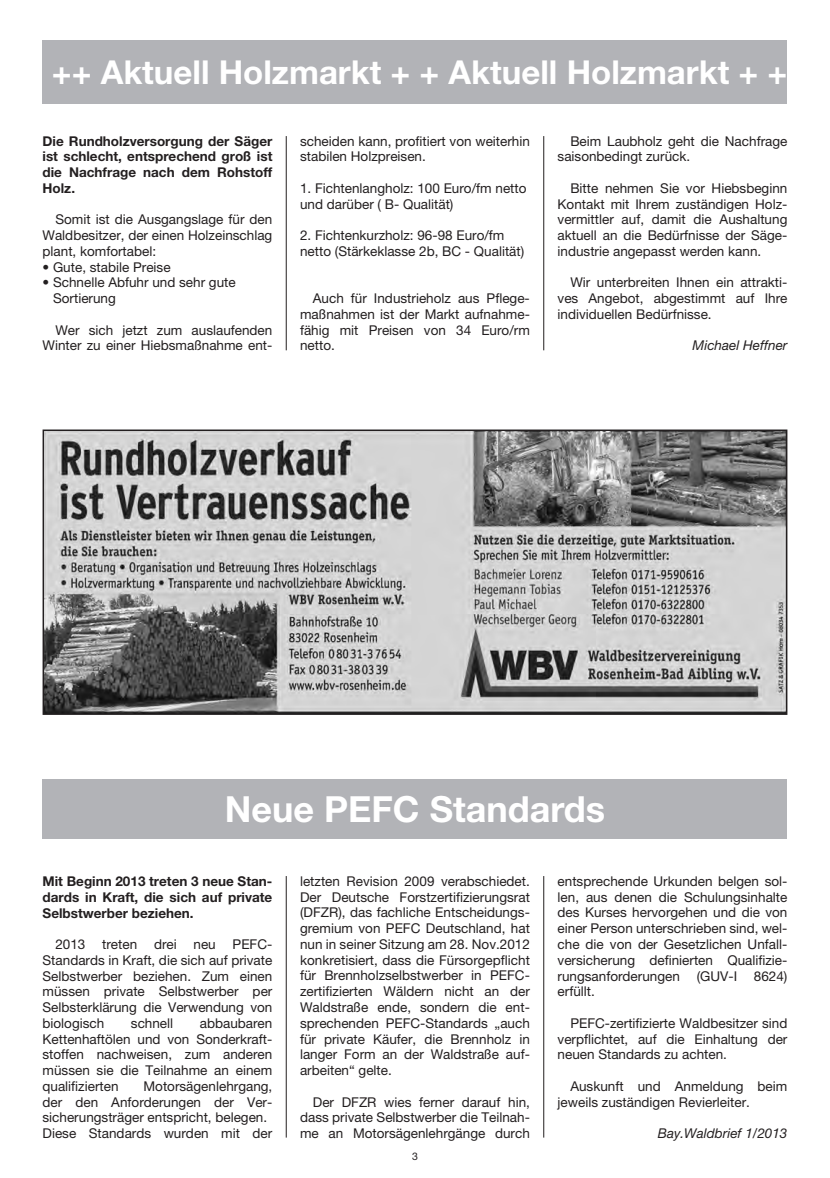
<style>
.page{position:relative;width:830px;height:1178px;background:#fff}
.page>*{position:absolute;margin:0;border:0;box-sizing:border-box;transform-origin:0 0}
.t1{font:36px "Helvetica Neue Bold TT";color:#fff}
.t2{font:33px "Helvetica Neue Bold TT";color:#fff}
.t3{font:13.5px/15.8px "Helvetica Neue";color:#231f20;text-align:justify}
.t4{font:13.5px/15.8px "Helvetica Neue Bold TT";color:#231f20;text-align:justify}
.t5{font:italic 13.5px "Helvetica Neue";color:#231f20}
.t6{font:10.5px "Helvetica Neue";color:#231f20}
</style>
<div class="page">
<div style="left:43px;top:40px;width:744px;height:64px;background:#b2b3b7"></div>
<div style="left:43px;top:779px;width:744px;height:60px;background:#b2b3b7"></div>
<img style="left:46px;top:432px;width:738px;height:280px">
<div style="left:43px;top:429px;width:744px;height:286px;border:2px solid #231f20"></div>
<hr style="left:286px;top:136px;width:1px;height:214px;background:#231f20">
<hr style="left:543px;top:136px;width:1px;height:214px;background:#231f20">
<hr style="left:286px;top:876px;width:1px;height:261px;background:#231f20">
<hr style="left:543px;top:876px;width:1px;height:261px;background:#231f20">
<h2 class="t2" style="left:52px;top:61px;width:736px">++ Aktuell Holzmarkt + + Aktuell Holzmarkt + +</h2>
<p class="t4" style="left:43px;top:134px;width:231px">Die Rundholzversorgung der Säger ist schlecht, entsprechend groß ist die Nachfrage nach dem Rohstoff Holz.</p>
<p class="t3" style="left:43px;top:213px;width:231px;text-indent:13px">Somit ist die Ausgangslage für den Waldbesitzer, der einen Holzeinschlag plant, komfortabel:</p>
<p class="t3" style="left:43px;top:260px;width:129px">• Gute, stabile Preise</p>
<p class="t3" style="left:53px;top:276px;width:184px;text-indent:-11px">• Schnelle Abfuhr und sehr gute<br>Sortierung</p>
<p class="t3" style="left:43px;top:323px;width:231px;text-align:right">Wer sich jetzt zum auslaufenden<br>Winter zu einer Hiebsmaßnahme ent-</p>
<p class="t3" style="left:300px;top:134px;width:231px">scheiden kann, profitiert von weiterhin stabilen Holzpreisen.</p>
<p class="t3" style="left:300px;top:181px;width:228px">1. Fichtenlangholz: 100 Euro/fm netto und darüber ( B- Qualität)</p>
<p class="t3" style="left:300px;top:229px;width:225px">2. Fichtenkurzholz: 96-98 Euro/fm netto (Stärkeklasse 2b, BC - Qualität)</p>
<p class="t3" style="left:300px;top:292px;width:231px;text-indent:13px">Auch für Industrieholz aus Pflege&shy;maßnahmen ist der Markt aufnahme&shy;fähig mit Preisen von 34 Euro/rm netto.</p>
<p class="t3" style="left:557px;top:134px;width:231px;text-indent:13px">Beim Laubholz geht die Nachfrage saisonbedingt zurück.</p>
<p class="t3" style="left:557px;top:181px;width:231px;text-indent:13px">Bitte nehmen Sie vor Hiebsbeginn Kontakt mit Ihrem zuständigen Holz&shy;vermittler auf, damit die Aushaltung aktuell an die Bedürfnisse der Säge - industrie angepasst werden kann.</p>
<p class="t3" style="left:557px;top:276px;width:231px;text-indent:13px">Wir unterbreiten Ihnen ein attrakti&shy;ves Angebot, abgestimmt auf Ihre individuellen Bedürfnisse.</p>
<p class="t5" style="left:692px;top:341px;width:96px">Michael Heffner</p>
<h1 class="t1" style="left:225px;top:796px;width:382px">Neue PEFC Standards</h1>
<p class="t4" style="left:43px;top:874px;width:231px">Mit Beginn 2013 treten 3 neue Stan&shy;dards in Kraft, die sich auf private Selbstwerber beziehen.</p>
<p class="t3" style="left:43px;top:937px;width:231px;text-indent:13px">2013 treten drei neu PEFC-Standards in Kraft, die sich auf private Selbstwerber beziehen. Zum einen müssen private Selbstwerber per Selbsterklärung die Verwendung von biologisch</p>
<p class="t3" style="left:43px;top:1016px;width:231px;text-indent:157px">abbaubaren Ketten haftölen und von Sonderkraft - stoffen nachweisen, zum anderen müssen sie die Teilnahme an einem qualifizierten</p>
<p class="t3" style="left:131px;top:1016px;width:44px">schnell</p>
<p class="t3" style="left:43px;top:1079px;width:231px;text-align:left;text-indent:101px">Motorsägenlehrgang, der den Anforderungen der Ver - sicherungsträger entspricht, belegen.<br>Diese Standards wurden mit der</p>
<p class="t3" style="left:300px;top:874px;width:231px">letzten Revision 2009 verabschiedet.<br>Der Deutsche Forstzertifizierungsrat (DFZR), das fachliche Entscheidungs&shy;gremium von PEFC Deutschland, hat nun in seiner Sitzung am 28. Nov.2012 konkretisiert, dass die Fürsorgepflicht für Brennholzselbstwerber in PEFC&shy;zertifizierten Wäldern nicht an der Waldstraße ende, sondern die ent&shy;sprechenden PEFC-Standards „auch für private Käufer, die Brennholz in langer Form an der Waldstraße auf - arbeiten“ gelte.</p>
<p class="t3" style="left:300px;top:1095px;width:231px;text-indent:13px">Der DFZR wies ferner darauf hin, dass private Selbstwerber die Teilnah&shy;me an Motorsägenlehrgänge durch</p>
<p class="t6" style="left:412px;top:1152px;width:7px">3</p>
<p class="t3" style="left:557px;top:874px;width:231px">entsprechende Urkunden belgen sol&shy;len, aus denen die Schulungsinhalte des Kurses hervorgehen und die von einer Person unter schrieben sind, wel&shy;che die von der Gesetzlichen Unfall&shy;versicherung definierten Qualifizie&shy;rungsanforderungen (GUV-I 8624) erfüllt.</p>
<p class="t3" style="left:557px;top:1016px;width:231px;text-indent:13px">PEFC-zertifizierte Waldbesitzer sind verpflichtet, auf die Einhaltung der neuen Standards zu achten.</p>
<p class="t3" style="left:557px;top:1079px;width:231px;text-indent:13px">Auskunft und Anmeldung beim jeweils zuständigen Revierleiter.</p>
<p class="t5" style="left:657px;top:1128px;width:131px">Bay.Waldbrief 1/2013</p>
</div>
